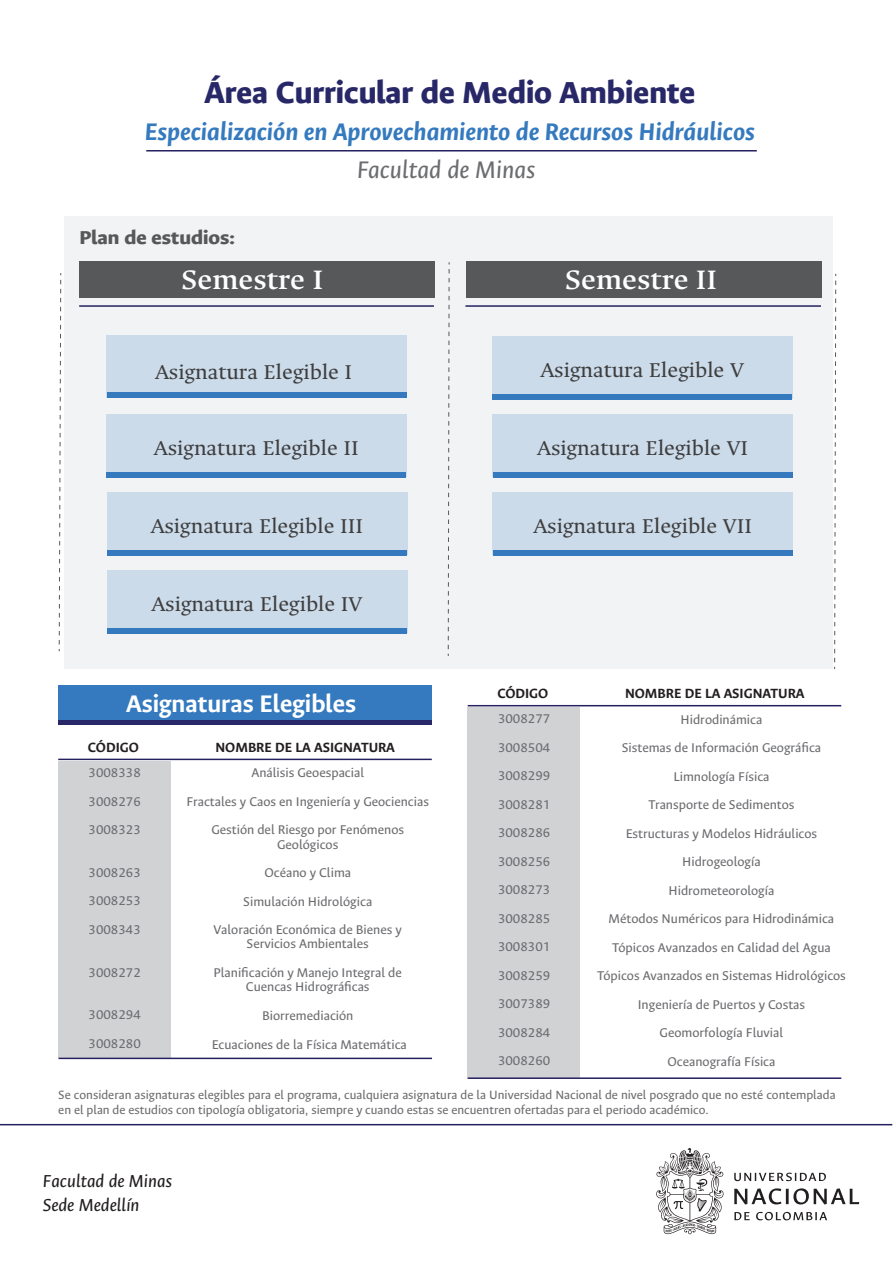
<style>
.page{position:relative;width:893px;height:1263px;background:#fff}
.page>*{position:absolute;margin:0;border:0;box-sizing:border-box;transform-origin:0 0}
.t1{font:800 34.2px "Ancizar Sans";color:#282869}
.t2{font:600 30px "Ancizar Serif";color:#fff;scale:1.06 1}
.t3{font:italic 700 27px "Ancizar Sans";color:#357abf}
.t4{font:700 27px "Ancizar Sans";color:#fff}
.t5{font:italic 27px "Ancizar Sans";color:#6c6d70}
.t6{font:22.5px "Ancizar Serif";color:#3e3e3f}
.t7{font:800 21px "Ancizar Sans";color:#57585a;scale:1.06 1}
.t8{font:italic 19.5px/23.4px "Ancizar Sans";color:#231f20}
.t9{font:700 15px "Ancizar Sans";color:#231f20}
.t10{font:14.25px/28.5px "Ancizar Sans";color:#6c6d70;text-align:center}
.t11{font:13.5px/15px "Ancizar Sans";color:#6c6d70}
</style>
<div class="page">
<hr style="left:58px;top:759px;width:374px;height:1px;background:#252161">
<div style="left:58px;top:761px;width:113px;height:297px;background:#d1d2d4"></div>
<hr style="left:58px;top:1058px;width:374px;height:1px;background:#252161">
<hr style="left:468px;top:705px;width:373px;height:1px;background:#252161">
<div style="left:468px;top:707px;width:112px;height:372px;background:#d1d2d4"></div>
<hr style="left:468px;top:1077px;width:373px;height:2px;background:#252161">
<svg style="left:734px;top:1173px;width:92px;height:8px"></svg>
<svg style="left:734px;top:1188px;width:125px;height:16px"></svg>
<svg style="left:734px;top:1212px;width:16px;height:8px"></svg>
<svg style="left:756px;top:1212px;width:71px;height:8px"></svg>
<svg style="left:656px;top:1148px;width:67px;height:86px"></svg>
<hr style="left:0;top:1124px;width:892px;height:1px;background:#252161">
<hr style="left:146px;top:150px;width:611px;height:2px;background:#252161">
<div style="left:64px;top:216px;width:768px;height:453px;background:#f2f3f4"></div>
<svg style="left:447px;top:262px;width:3px;height:394px"></svg>
<div style="left:107px;top:335px;width:300px;height:63px;background:#ccdbe9"></div>
<div style="left:79px;top:262px;width:356px;height:36px;background:#57585a"></div>
<div style="left:106px;top:414px;width:300px;height:63px;background:#ccdbe9"></div>
<svg style="left:834px;top:274px;width:2px;height:395px"></svg>
<hr style="left:79px;top:305px;width:355px;height:2px;background:#252161">
<hr style="left:465px;top:305px;width:356px;height:2px;background:#252161">
<div style="left:466px;top:262px;width:356px;height:36px;background:#57585a"></div>
<div style="left:107px;top:393px;width:299px;height:5px;background:#357abf"></div>
<div style="left:106px;top:472px;width:300px;height:5px;background:#357abf"></div>
<svg style="left:58px;top:273px;width:3px;height:378px"></svg>
<div style="left:107px;top:492px;width:300px;height:63px;background:#ccdbe9"></div>
<div style="left:107px;top:550px;width:300px;height:5px;background:#357abf"></div>
<div style="left:107px;top:570px;width:300px;height:63px;background:#ccdbe9"></div>
<div style="left:107px;top:628px;width:300px;height:5px;background:#357abf"></div>
<div style="left:492px;top:336px;width:300px;height:63px;background:#ccdbe9"></div>
<div style="left:492px;top:394px;width:300px;height:5px;background:#357abf"></div>
<div style="left:493px;top:414px;width:300px;height:63px;background:#ccdbe9"></div>
<div style="left:493px;top:472px;width:300px;height:5px;background:#357abf"></div>
<div style="left:493px;top:492px;width:300px;height:63px;background:#ccdbe9"></div>
<div style="left:493px;top:550px;width:300px;height:5px;background:#357abf"></div>
<div style="left:58px;top:686px;width:374px;height:34px;background:#357abf"></div>
<hr style="left:58px;top:720px;width:374px;height:4px;background:#282869">
<h1 class="t1" style="left:205px;top:73px;width:492px">Área Curricular de Medio Ambiente</h1>
<h3 class="t3" style="left:145px;top:116px;width:611px">Especialización en Aprovechamiento de Recursos Hidráulicos</h3>
<h3 class="t5" style="left:357px;top:155px;width:180px">Facultad de Minas</h3>
<h3 class="t7" style="left:80px;top:226px;width:148px">Plan de estudios:</h3>
<h2 class="t2" style="left:181px;top:262px;width:136px">Semestre I</h2>
<h2 class="t2" style="left:565px;top:262px;width:145px">Semestre II</h2>
<h3 class="t6" style="left:155px;top:358px;width:199px">Asignatura Elegible I</h3>
<h3 class="t6" style="left:154px;top:435px;width:207px">Asignatura Elegible II</h3>
<h3 class="t6" style="left:150px;top:513px;width:214px">Asignatura Elegible III</h3>
<h3 class="t6" style="left:151px;top:591px;width:213px">Asignatura Elegible IV</h3>
<h3 class="t4" style="left:126px;top:689px;width:231px">Asignaturas Elegibles</h3>
<p class="t9" style="left:88px;top:738px;width:52px">CÓDIGO</p>
<p class="t9" style="left:216px;top:739px;width:181px">NOMBRE DE LA ASIGNATURA</p>
<p class="t10" style="left:186px;top:759px;width:244px">Análisis Geoespacial<br>Fractales y Caos en Ingeniería y Geociencias<br>Gestión del Riesgo por Fenómenos</p>
<p class="t10" style="left:214px;top:830px;width:190px">Geológicos<br>Océano y Clima<br>Simulación Hidrológica<br>Valoración Económica de Bienes y</p>
<p class="t10" style="left:214px;top:930px;width:190px">Servicios Ambientales<br>Planificación y Manejo Integral de</p>
<p class="t10" style="left:212px;top:972px;width:197px;line-height:29px">Cuencas Hidrográficas<br>Biorremediación<br>Ecuaciones de la Física Matemática</p>
<p class="t10" style="left:89px;top:758px;width:54px;text-align:justify">3008338<br>3008276<br>3008323</p>
<p class="t10" style="left:89px;top:858px;width:54px;text-align:justify">3008263<br>3008253<br>3008343</p>
<p class="t10" style="left:89px;top:958px;width:54px">3008272</p>
<p class="t10" style="left:89px;top:1001px;width:54px;text-align:left">3008294<br>3008280</p>
<h3 class="t6" style="left:540px;top:357px;width:205px">Asignatura Elegible V</h3>
<h3 class="t6" style="left:537px;top:435px;width:213px">Asignatura Elegible VI</h3>
<h3 class="t6" style="left:533px;top:513px;width:221px">Asignatura Elegible VII</h3>
<p class="t9" style="left:497px;top:685px;width:52px">CÓDIGO</p>
<p class="t9" style="left:625px;top:685px;width:181px">NOMBRE DE LA ASIGNATURA</p>
<p class="t10" style="left:597px;top:705px;width:250px">Hidrodinámica<br>Sistemas de Información Geográfica<br>Limnología Física<br>Transporte de Sedimentos<br>Estructuras y Modelos Hidráulicos<br>Hidrogeología<br>Hidrometeorología<br>Métodos Numéricos para Hidrodinámica<br>Tópicos Avanzados en Calidad del Agua<br>Tópicos Avanzados en Sistemas Hidrológicos<br>Ingeniería de Puertos y Costas<br>Geomorfología Fluvial<br>Oceanografía Física</p>
<p class="t10" style="left:498px;top:705px;width:54px;text-align:justify">3008277<br>3008504<br>3008299<br>3008281<br>3008286<br>3008256<br>3008273<br>3008285<br>3008301<br>3008259<br>3007389<br>3008284<br>3008260</p>
<p class="t11" style="left:58px;top:1087px;width:779px">Se consideran asignaturas elegibles para el programa, cualquiera asignatura de la Universidad Nacional de nivel posgrado que no esté contemplada en el plan de estudios con tipología obligatoria, siempre y cuando estas se encuentren ofertadas para el periodo académico.</p>
<h3 class="t8" style="left:43px;top:1169px;width:131px">Facultad de Minas<br>Sede Medellín</h3>
</div>
